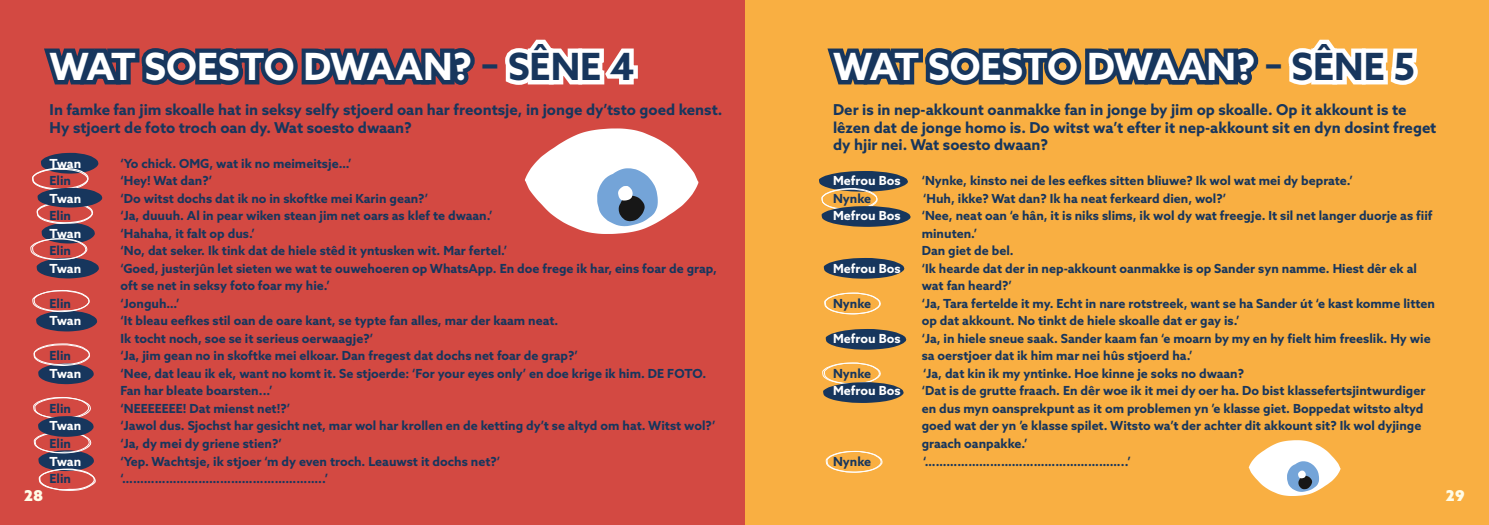
<style>
.page{position:relative;width:1489px;height:525px;background:#fff}
.page>*{position:absolute;margin:0;border:0;box-sizing:border-box;transform-origin:0 0}
.t1{font:700 37.5px "Azo Sans";color:#fff}
.t2{font:700 15px/17.5px "Azo Sans";color:#17365d}
.t3{font:900 15px "Azo Sans";color:#fffce7}
.t4{font:700 12.5px/17.5px "Azo Sans";color:#17365d}
.t5{font:700 12.5px "Azo Sans";color:#fff}
.s1{color:#17365d}
</style>
<div class="page">
<div style="left:744px;top:0;width:744px;height:524px;background:#f9af42"></div>
<div style="left:0;top:0;width:744px;height:524px;background:#d34942"></div>
<svg style="left:33px;top:343px;width:61px;height:41px"></svg>
<svg style="left:33px;top:290px;width:65px;height:41px"></svg>
<svg style="left:825px;top:329px;width:82px;height:20px"></svg>
<svg style="left:823px;top:258px;width:82px;height:20px"></svg>
<svg style="left:824px;top:292px;width:56px;height:22px"></svg>
<svg style="left:825px;top:450px;width:57px;height:23px"></svg>
<svg style="left:1248px;top:440px;width:92px;height:55px"></svg>
<svg style="left:30px;top:153px;width:73px;height:125px"></svg>
<svg style="left:819px;top:171px;width:92px;height:56px"></svg>
<svg style="left:822px;top:362px;width:82px;height:41px"></svg>
<svg style="left:827px;top:48px;width:432px;height:37px;background:#384858"></svg>
<svg style="left:1288px;top:39px;width:130px;height:46px"></svg>
<svg style="left:525px;top:128px;width:173px;height:106px"></svg>
<svg style="left:33px;top:397px;width:63px;height:94px"></svg>
<svg style="left:44px;top:48px;width:431px;height:37px;background:#323858"></svg>
<svg style="left:505px;top:39px;width:133px;height:46px"></svg>
<h1 class="t1" style="left:50px;top:42px;width:586px">WAT SOESTO DWAAN? <span class="s1">– SÊNE 4</span></h1>
<p class="t2" style="left:50px;top:101px;width:674px">In famke fan jim skoalle hat in seksy selfy stjoerd oan har freontsje, in jonge dy’tsto goed kenst.<br>Hy stjoert de foto troch oan dy. Wat soesto dwaan?</p>
<p class="t5" style="left:50px;top:155px;width:33px">Twan</p>
<p class="t4" style="left:120px;top:154px;width:232px">‘Yo chick. OMG, wat ik no meimeitsje…’</p>
<p class="t4" style="left:50px;top:172px;width:23px">Elin</p>
<p class="t4" style="left:120px;top:172px;width:93px">‘Hey! Wat dan?’</p>
<p class="t5" style="left:50px;top:190px;width:33px">Twan</p>
<p class="t4" style="left:120px;top:189px;width:309px">‘Do witst dochs dat ik no in skoftke mei Karin gean?’</p>
<p class="t4" style="left:50px;top:207px;width:23px">Elin</p>
<p class="t4" style="left:120px;top:207px;width:373px">‘Ja, duuuh. Al in pear wiken stean jim net oars as klef te dwaan.’</p>
<p class="t5" style="left:50px;top:225px;width:33px">Twan</p>
<p class="t4" style="left:120px;top:224px;width:136px">‘Hahaha, it falt op dus.’</p>
<p class="t4" style="left:50px;top:242px;width:23px">Elin</p>
<p class="t4" style="left:120px;top:242px;width:388px">‘No, dat seker. Ik tink dat de hiele stêd it yntusken wit. Mar fertel.’</p>
<p class="t5" style="left:50px;top:260px;width:33px">Twan</p>
<p class="t4" style="left:120px;top:259px;width:598px">‘Goed, justerjûn let sieten we wat te ouwehoeren op WhatsApp. En doe frege ik har, eins foar de grap, oft se net in seksy foto foar my hie.’</p>
<p class="t4" style="left:50px;top:294px;width:23px">Elin</p>
<p class="t4" style="left:120px;top:294px;width:60px">‘Jonguh…’</p>
<p class="t5" style="left:50px;top:312px;width:33px">Twan</p>
<p class="t4" style="left:120px;top:312px;width:439px">‘It bleau eefkes stil oan de oare kant, se typte fan alles, mar der kaam neat.<br>Ik tocht noch, soe se it serieus oerwaagje?’</p>
<p class="t4" style="left:50px;top:347px;width:23px">Elin</p>
<p class="t4" style="left:120px;top:347px;width:459px">‘Ja, jim gean no in skoftke mei elkoar. Dan fregest dat dochs net foar de grap?’</p>
<p class="t5" style="left:50px;top:365px;width:33px">Twan</p>
<p class="t4" style="left:120px;top:364px;width:587px">‘Nee, dat leau ik ek, want no komt it. Se stjoerde: ‘For your eyes only’ en doe krige ik him. DE FOTO.<br>Fan har bleate boarsten...’</p>
<p class="t4" style="left:50px;top:399px;width:23px">Elin</p>
<p class="t4" style="left:120px;top:399px;width:171px">‘NEEEEEEE! Dat mienst net!?’</p>
<p class="t5" style="left:50px;top:417px;width:33px">Twan</p>
<p class="t4" style="left:120px;top:417px;width:596px">‘Jawol dus. Sjochst har gesicht net, mar wol har krollen en de ketting dy’t se altyd om hat. Witst wol?’</p>
<p class="t4" style="left:50px;top:434px;width:23px">Elin</p>
<p class="t4" style="left:120px;top:434px;width:163px">‘Ja, dy mei dy griene stien?’</p>
<p class="t5" style="left:50px;top:452px;width:33px">Twan</p>
<p class="t4" style="left:120px;top:452px;width:381px">‘Yep. Wachtsje, ik stjoer ‘m dy even troch. Leauwst it dochs net?’</p>
<p class="t4" style="left:50px;top:469px;width:23px">Elin</p>
<p class="t4" style="left:120px;top:469px;width:209px">‘………………………………………………..’</p>
<h1 class="t1" style="left:833px;top:42px;width:583px">WAT SOESTO DWAAN? <span class="s1">– SÊNE 5</span></h1>
<p class="t2" style="left:833px;top:101px;width:605px">Der is in nep-akkount oanmakke fan in jonge by jim op skoalle. Op it akkount is te lêzen dat de jonge homo is. Do witst wa’t efter it nep-akkount sit en dyn dosint freget dy hjir nei. Wat soesto dwaan?</p>
<p class="t5" style="left:833px;top:172px;width:69px">Mefrou Bos</p>
<p class="t4" style="left:921px;top:172px;width:432px">‘Nynke, kinsto nei de les eefkes sitten bliuwe? Ik wol wat mei dy beprate.’</p>
<p class="t4" style="left:833px;top:189px;width:40px">Nynke</p>
<p class="t4" style="left:923px;top:189px;width:304px">‘Huh, ikke? Wat dan? Ik ha neat ferkeard dien, wol?’</p>
<p class="t5" style="left:833px;top:207px;width:69px">Mefrou Bos</p>
<p class="t4" style="left:921px;top:207px;width:512px">‘Nee, neat oan ‘e hân, it is niks slims, ik wol dy wat freegje. It sil net langer duorje as fiif minuten.’<br>Dan giet de bel.</p>
<p class="t5" style="left:833px;top:260px;width:69px">Mefrou Bos</p>
<p class="t4" style="left:921px;top:259px;width:497px">‘Ik hearde dat der in nep-akkount oanmakke is op Sander syn namme. Hiest dêr ek al wat fan heard?’</p>
<p class="t4" style="left:833px;top:294px;width:40px">Nynke</p>
<p class="t4" style="left:921px;top:294px;width:514px">‘Ja, Tara fertelde it my. Echt in nare rotstreek, want se ha Sander út ‘e kast komme litten op dat akkount. No tinkt de hiele skoalle dat er gay is.’</p>
<p class="t5" style="left:833px;top:330px;width:69px">Mefrou Bos</p>
<p class="t4" style="left:921px;top:329px;width:510px">‘Ja, in hiele sneue saak. Sander kaam fan ‘e moarn by my en hy fielt him freeslik. Hy wie sa oerstjoer dat ik him mar nei hûs stjoerd ha.’</p>
<p class="t4" style="left:833px;top:364px;width:40px">Nynke</p>
<p class="t4" style="left:923px;top:364px;width:322px">‘Ja, dat kin ik my yntinke. Hoe kinne je soks no dwaan?</p>
<p class="t5" style="left:833px;top:382px;width:69px">Mefrou Bos</p>
<p class="t4" style="left:921px;top:382px;width:505px">‘Dat is de grutte fraach. En dêr woe ik it mei dy oer ha. Do bist klassefertsjintwurdiger en dus myn oansprekpunt as it om problemen yn ’e klasse giet. Boppedat witsto altyd goed wat der yn ’e klasse spilet. Witsto wa’t der achter dit akkount sit? Ik wol dyjinge graach oanpakke.’</p>
<p class="t4" style="left:833px;top:452px;width:40px">Nynke</p>
<p class="t4" style="left:923px;top:452px;width:209px">‘………………………………………………..’</p>
<p class="t3" style="left:24px;top:485px;width:21px">28</p>
<p class="t3" style="left:1445px;top:485px;width:20px">29</p>
</div>
